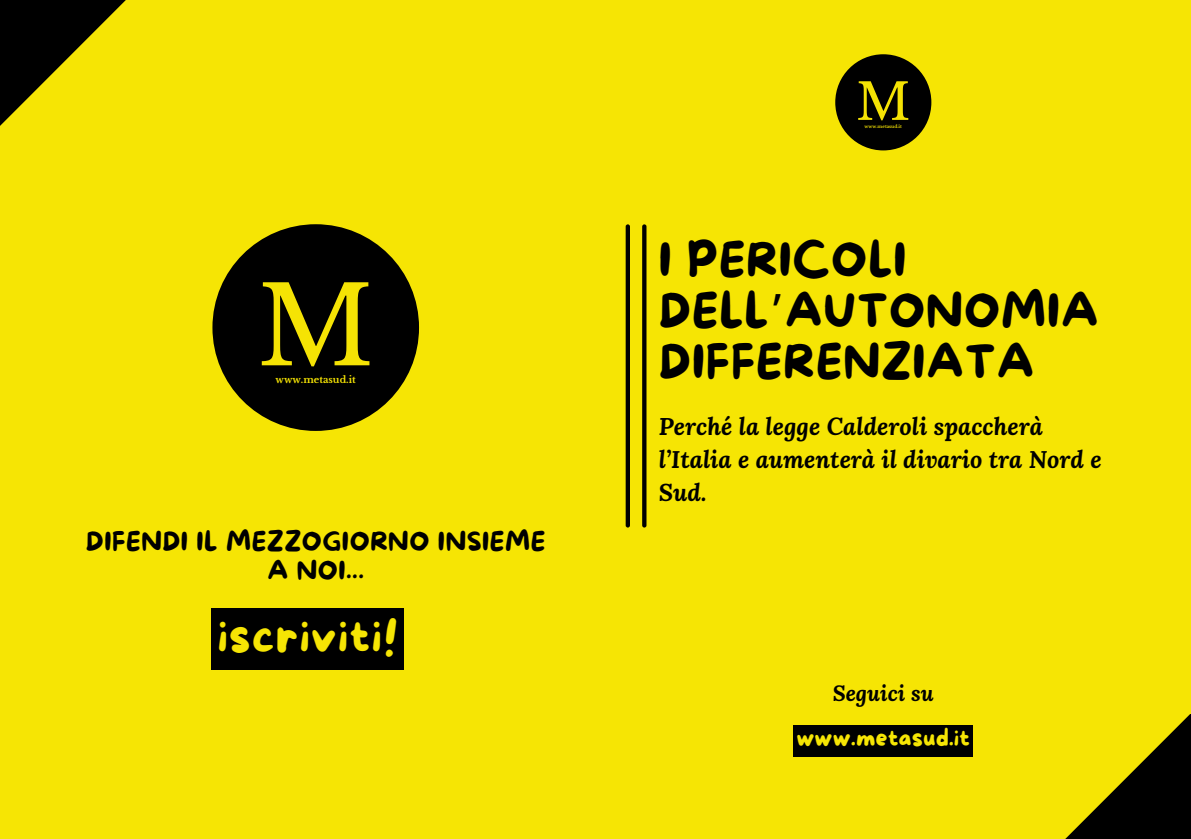
<style>
.page{position:relative;width:1191px;height:839px;background:#fff}
.page>*{position:absolute;margin:0;border:0;box-sizing:border-box;transform-origin:0 0}
.t1{font:107.8px "Libre Baskerville";color:#f5e304}
.t2{font:50.2px "Libre Baskerville";color:#f5e304}
.t3{font:46.6px/51px "More Sugar";letter-spacing:.02em;color:#000}
.t4{font:46.6px "More Sugar";letter-spacing:.02em;color:#f6e504}
.t5{font:25.8px/28.4px "More Sugar";letter-spacing:.02em;color:#000;text-align:center}
.t6{font:italic 700 24px/33px "Lora";color:#000}
.t7{font:23.8px "More Sugar";color:#f6e504}
.t8{font:italic 700 21.8px "Lora";color:#000}
.t9{font:700 9.4px "Libre Baskerville";color:#f5e304}
.t10{font:700 4.4px "Libre Baskerville";color:#f5e304}
.s1{font-family:"Noto Sans Gurmukhi"}
</style>
<div class="page">
<div style="left:0;top:0;width:1191px;height:838px;background:#f6e504"></div>
<svg style="left:1066px;top:714px;width:125px;height:124px"></svg>
<svg style="left:0;top:0;width:126px;height:126px;fill:#000"></svg>
<hr style="left:626px;top:224px;width:4px;height:303px;background:#000;border-radius:2px">
<svg style="left:642px;top:224px;width:4px;height:303px"></svg>
<div style="left:211px;top:608px;width:193px;height:61px;background:#000"></div>
<div style="left:835px;top:54px;width:96px;height:96px;background:#000;border-radius:50%"></div>
<div style="left:212px;top:224px;width:207px;height:207px;background:#000;border-radius:50%"></div>
<div style="left:794px;top:725px;width:179px;height:31px;background:#000"></div>
<h1 class="t1" style="left:257px;top:261px;width:119px">M</h1>
<p class="t9" style="left:276px;top:373px;width:82px">www.metasud.it</p>
<p class="t5" style="left:86px;top:528px;width:461px">DIFENDI IL MEZZOGIORNO INSIEME<br>A NOI...</p>
<h2 class="t4" style="left:218px;top:610px;width:182px">iscriviti!</h2>
<h2 class="t2" style="left:856px;top:71px;width:56px">M</h2>
<p class="t10" style="left:865px;top:124px;width:39px">www.metasud.it</p>
<p class="t3" style="left:659px;top:237px;width:441px">I PERICOLI<br>DELL<span class="s1">’</span>AUTONOMIA<br>DIFFERENZIATA</p>
<h3 class="t6" style="left:659px;top:409px;width:444px">Perché la legge Calderoli spaccherà l’Italia e aumenterà il divario tra Nord e<br>Sud.</h3>
<h1 class="t8" style="left:833px;top:678px;width:103px">Seguici su</h1>
<p class="t7" style="left:796px;top:725px;width:175px">www.metasud.it</p>
</div>
